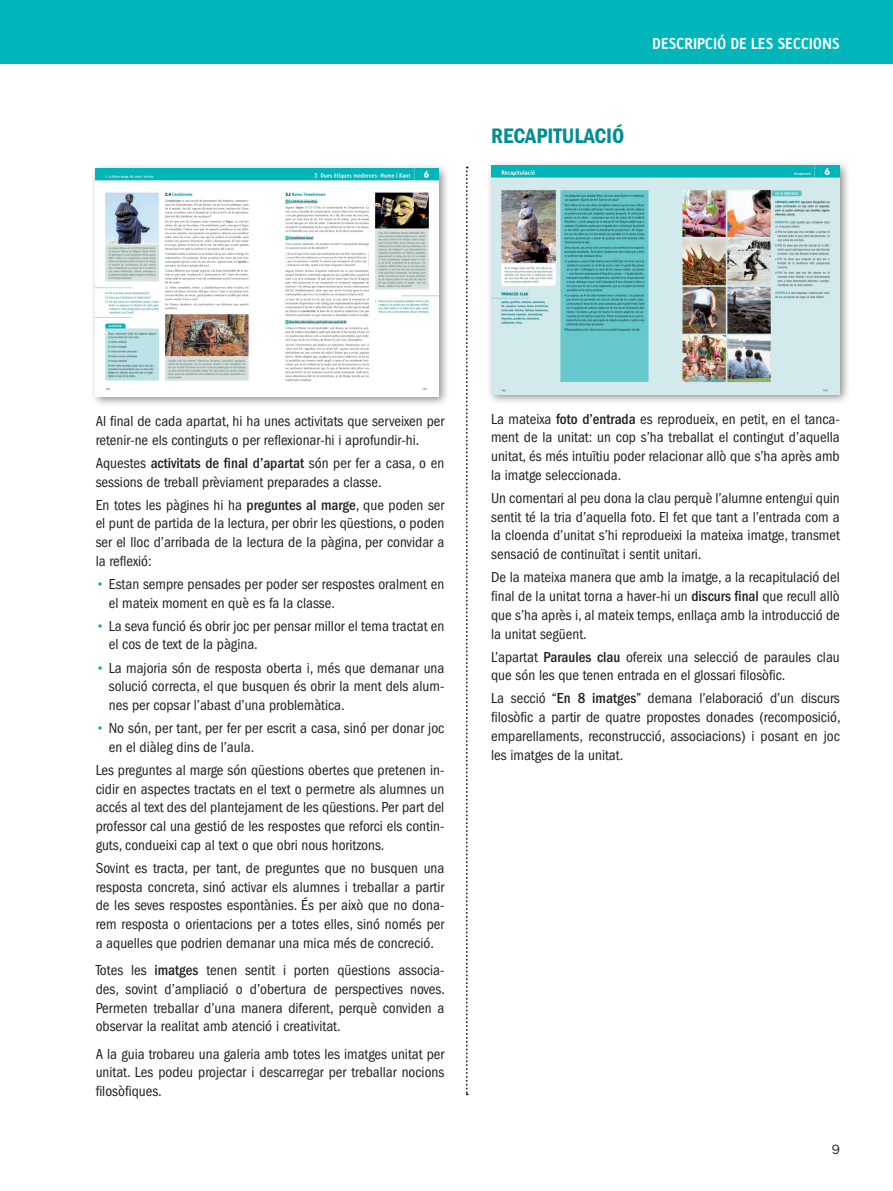
<style>
.page{position:relative;width:893px;height:1191px;background:#fff}
.page>*{position:absolute;margin:0;border:0;box-sizing:border-box;transform-origin:0 0}
.t1{font:39px "Intro";color:#fff}
.BF-ACT_final_pregunt{font:600 condensed 21.75px "Franklin Gothic LT";color:#008e91}
.BATG-estructura{font:condensed 15px/18.8px "Franklin Gothic LT";color:#231f20;text-align:justify}
.BF-ACT_final_pregunt-2{font:condensed 15px/18.8px "Franklin Gothic LT";color:#231f20;text-align:justify}
.BL_Títol_plana_2{font:700 15px "Linotype Tetria";letter-spacing:-.01em;color:#fff}
.t2{font:13.5px "Franklin Gothic LT";color:#231f20}
.s1{font-weight:500}
.s2{font-weight:500;font-stretch:normal;color:#00aaad}
</style>
<div class="page">
<div style="left:0;top:0;width:893px;height:64px;background:#00b6ba"></div>
<svg style="left:466px;top:167px;width:2px;height:928px"></svg>
<div style="left:90px;top:163px;width:360px;height:244px;background:#231f20;opacity:.5"></div>
<img style="left:96px;top:168px;width:342px;height:228px">
<div style="left:486px;top:160px;width:365px;height:245px;background:#231f20;opacity:.5"></div>
<img style="left:491px;top:166px;width:349px;height:228px">
<p class="BF-ACT_final_pregunt" style="left:491px;top:123px;width:135px">RECAPITULACIÓ</p>
<h1 class="t1" style="left:808px;top:16px;width:23px">2</h1>
<p class="BL_Títol_plana_2" style="left:652px;top:34px;width:189px">DESCRIPCIÓ DE LES SECCIONS</p>
<p class="BATG-estructura" style="left:96px;top:412px;width:350px">Al final de cada apartat, hi ha unes activitats que serveixen per retenir-ne els continguts o per reflexionar-hi i aprofundir-hi.</p>
<p class="BATG-estructura" style="left:96px;top:454px;width:350px">Aquestes <span class="s1">activitats de final d’apartat</span> són per fer a casa, o en sessions de treball prèviament preparades a classe.</p>
<p class="BATG-estructura" style="left:96px;top:495px;width:350px">En totes les pàgines hi ha <span class="s1">preguntes al marge</span>, que poden ser el punt de partida de la lectura, per obrir les qüestions, o poden ser el lloc d’arribada de la lectura de la pàgina, per convidar a la reflexió:</p>
<p class="BATG-estructura" style="left:109px;top:575px;width:337px;text-indent:-13px"><span class="s2">•</span> Estan sempre pensades per poder ser respostes oralment en el mateix moment en què es fa la classe.</p>
<p class="BATG-estructura" style="left:109px;top:616px;width:337px;text-indent:-13px"><span class="s2">•</span> La seva funció és obrir joc per pensar millor el tema tractat en el cos de text de la pàgina.</p>
<p class="BATG-estructura" style="left:109px;top:658px;width:337px;text-indent:-13px"><span class="s2">•</span> La majoria són de resposta oberta i, més que demanar una solució correcta, el que busquen és obrir la ment dels alum&shy;nes per copsar l’abast d’una problemàtica.</p>
<p class="BATG-estructura" style="left:109px;top:719px;width:337px;text-indent:-13px"><span class="s2">•</span> No són, per tant, per fer per escrit a casa, sinó per donar joc en el diàleg dins de l’aula.</p>
<p class="BATG-estructura" style="left:96px;top:760px;width:350px">Les preguntes al marge són qüestions obertes que pretenen in&shy;cidir en aspectes tractats en el text o permetre als alumnes un accés al text des del plantejament de les qüestions. Per part del professor cal una gestió de les respostes que reforci els contin&shy;guts, condueixi cap al text o que obri nous horitzons.</p>
<p class="BATG-estructura" style="left:96px;top:858px;width:350px">Sovint es tracta, per tant, de preguntes que no busquen una resposta concreta, sinó activar els alumnes i treballar a partir de les seves respostes espontànies. És per això que no dona&shy;rem resposta o orientacions per a totes elles, sinó només per a aquelles que podrien demanar una mica més de concreció.</p>
<p class="BF-ACT_final_pregunt-2" style="left:96px;top:961px;width:351px">Totes les <span class="s1">imatges</span> tenen sentit i porten qüestions associa&shy;des, sovint d’ampliació o d’obertura de perspectives noves.<br>Permeten treballar d’una manera diferent, perquè conviden a observar la realitat amb atenció i creativitat.</p>
<p class="BF-ACT_final_pregunt-2" style="left:96px;top:1044px;width:350px">A la guia trobareu una galeria amb totes les imatges unitat per unitat. Les podeu projectar i descarregar per treballar nocions filosòfiques.</p>
<p class="BATG-estructura" style="left:491px;top:409px;width:350px">La mateixa <span class="s1">foto d’entrada</span> es reprodueix, en petit, en el tanca&shy;ment de la unitat: un cop s’ha treballat el contingut d’aquella unitat, és més intuïtiu poder relacionar allò que s’ha après amb la imatge seleccionada.</p>
<p class="BATG-estructura" style="left:491px;top:489px;width:350px">Un comentari al peu dona la clau perquè l’alumne entengui quin sentit té la tria d’aquella foto. El fet que tant a l’entrada com a la cloenda d’unitat s’hi reprodueixi la mateixa imatge, transmet sensació de continuïtat i sentit unitari.</p>
<p class="BATG-estructura" style="left:491px;top:568px;width:350px">De la mateixa manera que amb la imatge, a la recapitulació del final de la unitat torna a haver-hi un <span class="s1">discurs final</span> que recull allò que s’ha après i, al mateix temps, enllaça amb la introducció de la unitat següent.</p>
<p class="BATG-estructura" style="left:491px;top:647px;width:350px">L’apartat <span class="s1">Paraules clau</span> ofereix una selecció de paraules clau que són les que tenen entrada en el glossari filosòfic.</p>
<p class="BATG-estructura" style="left:491px;top:689px;width:351px">La secció “<span class="s1">En 8 imatges</span>” demana l’elaboració d’un discurs filosòfic a partir de quatre propostes donades (recomposició, emparellaments, reconstrucció, associacions) i posant en joc les imatges de la unitat.</p>
<p class="t2" style="left:832px;top:1141px;width:10px">9</p>
</div>
